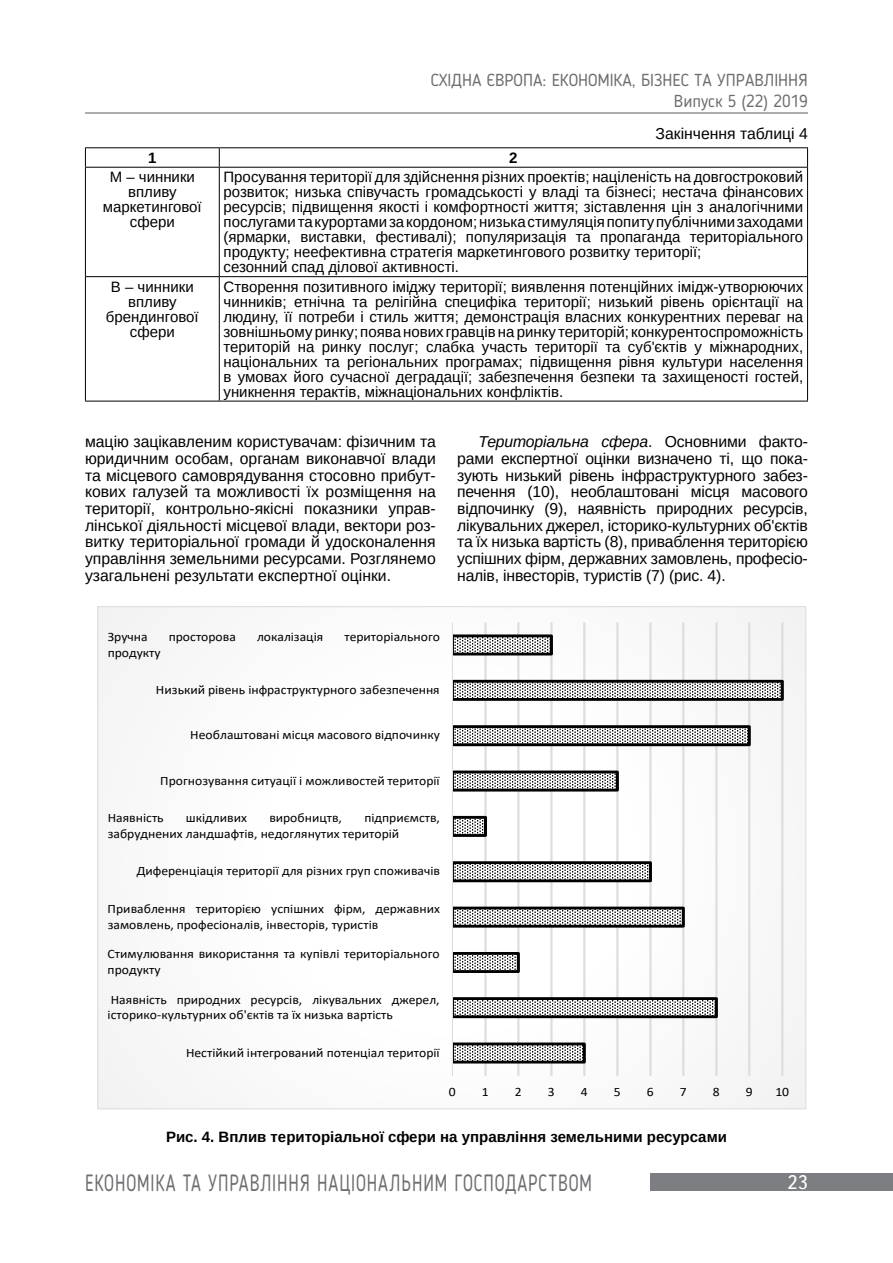
<style>
.page{position:relative;width:893px;height:1263px;background:#fff}
.page>*{position:absolute;margin:0;border:0;box-sizing:border-box;transform-origin:0 0}
.t1{font:23.4px "Blogger Sans";letter-spacing:.05em;color:#6d6e71;scale:.77 1}
.t2{font:19.5px "Ukrainian Text";color:#fff}
.t3{font:17.25px/20.7px "Blogger Sans";color:#6d6e71;text-align:right}
.t4{font:15.75px/16.6px "Arimo";letter-spacing:-.01em;color:#000;text-align:justify}
.t5{font:15px/15px "Arimo";color:#000;text-align:center}
.t6{font:700 15px "Arimo";color:#000}
.t7{font:12.9px/15.8px "Calibri";color:#000;scale:1.06 1}
.s1{font-style:italic}
</style>
<div class="page">
<hr style="left:85px;top:112px;width:723px;height:2px;background:#6d6e71">
<div style="left:651px;top:1173px;width:242px;height:18px;background:#7d7e81"></div>
<div style="left:98px;top:607px;width:708px;height:502px;background:#fbfbfb"></div>
<hr style="left:484px;top:622px;width:3px;height:454px;background:#dcddde">
<hr style="left:517px;top:622px;width:2px;height:454px;background:#dcddde">
<hr style="left:550px;top:622px;width:2px;height:454px;background:#dcddde">
<hr style="left:583px;top:622px;width:2px;height:454px;background:#dcddde">
<hr style="left:616px;top:622px;width:2px;height:454px;background:#dcddde">
<hr style="left:649px;top:622px;width:2px;height:454px;background:#dcddde">
<hr style="left:682px;top:622px;width:2px;height:454px;background:#dcddde">
<hr style="left:715px;top:622px;width:2px;height:454px;background:#dcddde">
<hr style="left:748px;top:622px;width:2px;height:454px;background:#dcddde">
<hr style="left:781px;top:622px;width:2px;height:454px;background:#dcddde">
<svg style="left:453px;top:633px;width:330px;height:432px"></svg>
<hr style="left:452px;top:622px;width:1px;height:454px;background:#dcddde">
<hr style="left:85px;top:147px;width:134px;height:1px;background:#000">
<hr style="left:219px;top:147px;width:589px;height:1px;background:#000">
<hr style="left:85px;top:167px;width:134px;height:1px;background:#000">
<hr style="left:219px;top:167px;width:589px;height:1px;background:#000">
<hr style="left:85px;top:276px;width:134px;height:1px;background:#000">
<hr style="left:219px;top:276px;width:589px;height:1px;background:#000">
<hr style="left:85px;top:401px;width:134px;height:1px;background:#000">
<hr style="left:219px;top:401px;width:589px;height:1px;background:#000">
<svg style="left:85px;top:148px;width:1px;height:19px"></svg>
<hr style="left:85px;top:168px;width:1px;height:108px;background:#000">
<hr style="left:85px;top:277px;width:1px;height:124px;background:#000">
<svg style="left:219px;top:148px;width:1px;height:19px"></svg>
<svg style="left:807px;top:148px;width:1px;height:19px"></svg>
<hr style="left:219px;top:168px;width:1px;height:108px;background:#000">
<hr style="left:807px;top:168px;width:1px;height:108px;background:#000">
<hr style="left:219px;top:277px;width:1px;height:124px;background:#000">
<hr style="left:807px;top:277px;width:1px;height:124px;background:#000">
<p class="t3" style="left:431px;top:69px;width:379px">СХІДНА ЄВРОПА: ЕКОНОМІКА, БІЗНЕС ТА УПРАВЛІННЯ<br>Випуск 5 (22) 2019</p>
<p class="t4" style="left:655px;top:125px;width:154px">Закінчення таблиці 4</p>
<p class="t6" style="left:148px;top:147px;width:10px">1</p>
<p class="t6" style="left:509px;top:147px;width:10px">2</p>
<p class="t5" style="left:103px;top:170px;width:100px">М – чинники впливу маркетингової сфери</p>
<p class="t5" style="left:224px;top:170px;width:581px;text-align:left">Просування території для здійснення різних проектів; націленість на довгостроковий розвиток; низька співучасть громадськості у владі та бізнесі; нестача фінансових ресурсів; підвищення якості і комфортності життя; зіставлення цін з аналогічними послугами та курортами за кордоном; низька стимуляція попиту публічними заходами (ярмарки, виставки, фестивалі); популяризація та пропаганда територіального продукту; неефективна стратегія маркетингового розвитку території;<br>сезонний спад ділової активності.</p>
<p class="t5" style="left:106px;top:279px;width:94px">В – чинники впливу брендингової сфери</p>
<p class="t5" style="left:224px;top:279px;width:581px;text-align:justify">Створення позитивного іміджу території; виявлення потенційних імідж-утворюючих чинників; етнічна та релігійна специфіка території; низький рівень орієнтації на людину, її потреби і стиль життя; демонстрація власних конкурентних переваг на зовнішньому ринку; поява нових гравців на ринку територій; конкурентоспроможність територій на ринку послуг; слабка участь території та суб'єктів у міжнародних, національних та регіональних програмах; підвищення рівня культури населення в умовах його сучасної деградації; забезпечення безпеки та захищеності гостей, уникнення терактів, міжнаціональних конфліктів.</p>
<p class="t4" style="left:85px;top:434px;width:352px">мацію зацікавленим користувачам: фізичним та юридичним особам, органам виконавчої влади та місцевого самоврядування стосовно прибут&shy;кових галузей та можливості їх розміщення на території, контрольно-якісні показники управ&shy;лінської діяльності місцевої влади, вектори роз&shy;витку територіальної громади й удосконалення управління земельними ресурсами. Розглянемо узагальнені результати експертної оцінки.</p>
<p class="t4" style="left:457px;top:434px;width:352px;text-indent:21px"><span class="s1">Територіальна сфера</span>. Основними факто&shy;рами експертної оцінки визначено ті, що пока&shy;зують низький рівень інфраструктурного забез&shy;печення (10), необлаштовані місця масового відпочинку (9), наявність природних ресурсів, лікувальних джерел, історико-культурних об'єктів та їх низька вартість (8), приваблення територією успішних фірм, державних замовлень, професіо&shy;налів, інвесторів, туристів (7) (рис. 4).</p>
<p class="t7" style="left:108px;top:628px;width:39px">Зручна</p>
<p class="t7" style="left:169px;top:628px;width:65px">просторова</p>
<p class="t7" style="left:257px;top:628px;width:64px">локалізація</p>
<p class="t7" style="left:344px;top:628px;width:92px">територіального</p>
<p class="t7" style="left:108px;top:644px;width:52px">продукту</p>
<p class="t7" style="left:156px;top:681px;width:269px">Низький рівень інфраструктурного забезпечення</p>
<p class="t7" style="left:190px;top:727px;width:237px">Необлаштовані місця масового відпочинку</p>
<p class="t7" style="left:160px;top:772px;width:265px">Прогнозування ситуації і можливостей території</p>
<p class="t7" style="left:108px;top:810px;width:54px">Наявність</p>
<p class="t7" style="left:186px;top:810px;width:59px">шкідливих</p>
<p class="t7" style="left:269px;top:810px;width:70px">виробництв,</p>
<p class="t7" style="left:108px;top:810px;width:315px;text-indent:257px">підприємств, забруднених ландшафтів, недоглянутих територій</p>
<p class="t7" style="left:137px;top:863px;width:288px">Диференціація території для різних груп споживачів</p>
<p class="t7" style="left:108px;top:900px;width:315px">Приваблення територією успішних фірм, державних замовлень, професіоналів, інвесторів, туристів</p>
<p class="t7" style="left:108px;top:946px;width:315px">Стимулювання використання та купівлі територіального продукту</p>
<p class="t7" style="left:108px;top:991px;width:315px">Наявність природних ресурсів, лікувальних джерел, історико-культурних об'єктів та їх низька вартість</p>
<p class="t7" style="left:186px;top:1044px;width:241px">Нестійкий інтегрований потенціал території</p>
<p class="t7" style="left:449px;top:1083px;width:8px">0</p>
<p class="t7" style="left:482px;top:1083px;width:8px">1</p>
<p class="t7" style="left:515px;top:1083px;width:8px">2</p>
<p class="t7" style="left:548px;top:1083px;width:8px">3</p>
<p class="t7" style="left:581px;top:1083px;width:8px">4</p>
<p class="t7" style="left:614px;top:1083px;width:8px">5</p>
<p class="t7" style="left:647px;top:1083px;width:8px">6</p>
<p class="t7" style="left:680px;top:1083px;width:8px">7</p>
<p class="t7" style="left:713px;top:1083px;width:8px">8</p>
<p class="t7" style="left:746px;top:1083px;width:8px">9</p>
<p class="t7" style="left:775px;top:1083px;width:15px">10</p>
<p class="t6" style="left:166px;top:1126px;width:562px">Рис. 4. Вплив територіальної сфери на управління земельними ресурсами</p>
<h1 class="t1" style="left:85px;top:1168px;width:660px">ЕКОНОМІКА ТА УПРАВЛІННЯ НАЦІОНАЛЬНИМ ГОСПОДАРСТВОМ</h1>
<h2 class="t2" style="left:787px;top:1172px;width:22px">23</h2>
</div>
